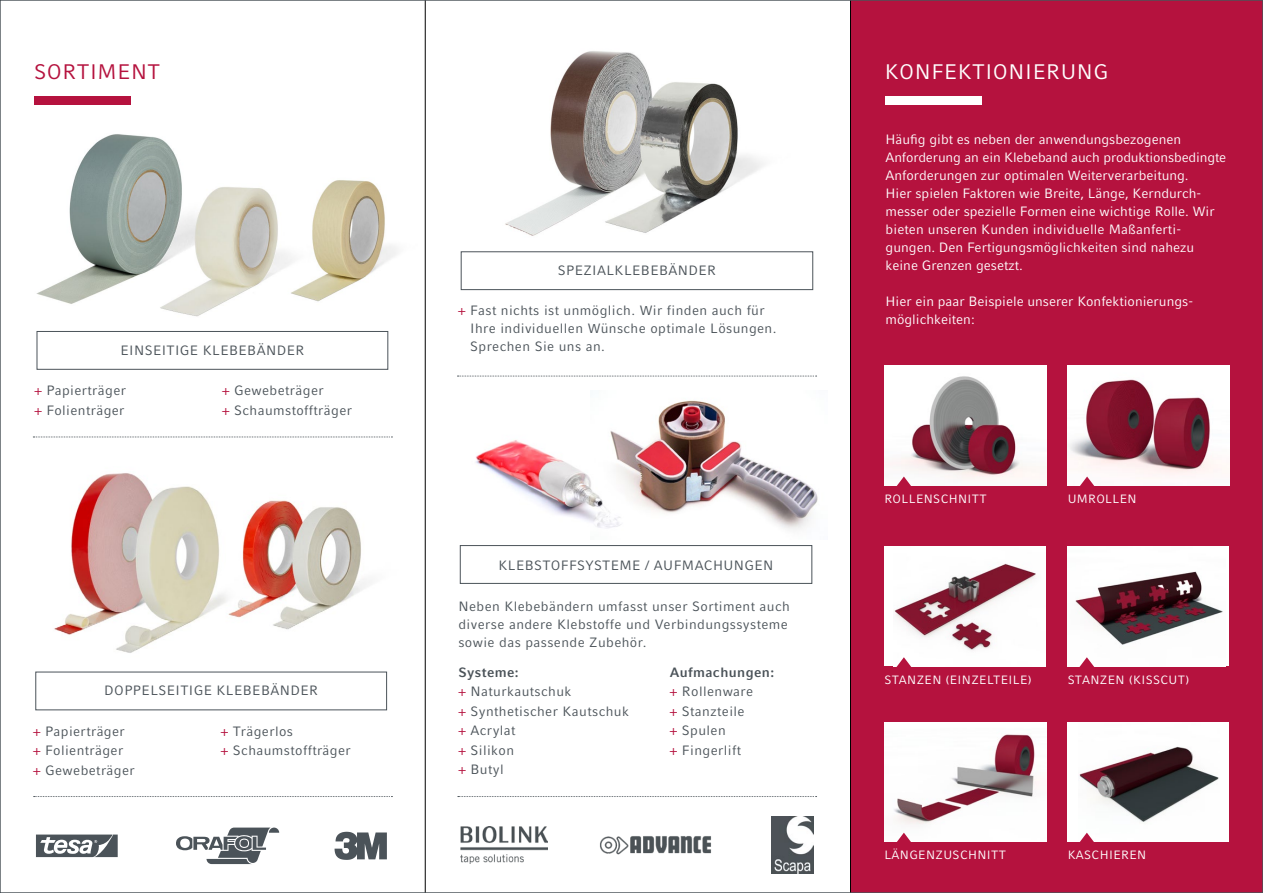
<style>
.page{position:relative;width:1263px;height:893px;background:#fff}
.page>*{position:absolute;margin:0;border:0;box-sizing:border-box;transform-origin:0 0}
.t1{font:21px "Compatil Fact LT Pro";letter-spacing:.03em;color:#fff}
.t2{font:21px "Compatil Fact LT Pro";letter-spacing:.03em;color:#b5123e}
.t3{font:13.5px/19.5px "Compatil Fact LT Pro";letter-spacing:.03em;color:#4b5359}
.t4{font:13.5px/18px "Compatil Fact LT Pro";color:#fff}
.t5{font:12px "Compatil Fact LT Pro";letter-spacing:.03em;color:#fff}
.s1{color:#b5123e}
.s2{font-weight:700}
</style>
<div class="page">
<img style="left:631px;top:400px;width:187px;height:130px">
<img style="left:476px;top:431px;width:155px;height:97px">
<div style="left:850px;top:0;width:413px;height:893px;background:#b5123e"></div>
<div style="left:885px;top:96px;width:97px;height:9px;background:#fff"></div>
<img style="left:884px;top:366px;width:162px;height:120px">
<img style="left:1068px;top:366px;width:161px;height:120px">
<img style="left:1068px;top:547px;width:158px;height:119px">
<div style="left:1068px;top:722px;width:161px;height:120px;background:#fff"></div>
<img style="left:1079px;top:746px;width:140px;height:87px">
<svg style="left:896px;top:476px;width:15px;height:10px"></svg>
<img style="left:885px;top:722px;width:161px;height:120px">
<svg style="left:896px;top:833px;width:15px;height:9px"></svg>
<div style="left:884px;top:547px;width:162px;height:119px;background:#fff"></div>
<img style="left:894px;top:563px;width:142px;height:88px">
<svg style="left:896px;top:657px;width:15px;height:10px"></svg>
<svg style="left:1080px;top:833px;width:14px;height:9px"></svg>
<svg style="left:1079px;top:657px;width:15px;height:10px"></svg>
<svg style="left:1079px;top:476px;width:16px;height:10px"></svg>
<div style="left:34px;top:96px;width:96px;height:9px;background:#b5123e"></div>
<img style="left:772px;top:817px;width:42px;height:56px">
<svg style="left:335px;top:832px;width:52px;height:28px"></svg>
<svg style="left:36px;top:834px;width:82px;height:24px"></svg>
<img style="left:600px;top:836px;width:111px;height:19px">
<svg style="left:176px;top:828px;width:103px;height:36px"></svg>
<img style="left:36px;top:134px;width:361px;height:183px">
<div style="left:37px;top:331px;width:351px;height:39px;border:1px solid #4b5359"></div>
<svg style="left:33px;top:437px;width:359px;height:1px"></svg>
<img style="left:505px;top:51px;width:259px;height:185px">
<div style="left:461px;top:252px;width:352px;height:38px;border:1px solid #4b5359"></div>
<svg style="left:457px;top:376px;width:360px;height:1px"></svg>
<img style="left:54px;top:473px;width:316px;height:180px">
<svg style="left:34px;top:796px;width:358px;height:1px"></svg>
<svg style="left:458px;top:796px;width:359px;height:1px"></svg>
<div style="left:460px;top:545px;width:352px;height:39px;border:1px solid #4b5359"></div>
<img style="left:460px;top:826px;width:87px;height:37px">
<hr style="left:425px;top:0;width:1px;height:893px;background:#000">
<hr style="left:850px;top:0;width:1px;height:893px;background:#000">
<h1 class="t2" style="left:34px;top:60px;width:128px">SORTIMENT</h1>
<p class="t3" style="left:120px;top:340px;width:185px">EINSEITIGE KLEBEBÄNDER</p>
<p class="t3" style="left:34px;top:381px;width:93px"><span class="s1">+</span> Papierträger <span class="s1">+</span> Folienträger</p>
<p class="t3" style="left:222px;top:381px;width:131px"><span class="s1">+</span> Gewebeträger<br><span class="s1">+</span> Schaumstoffträger</p>
<p class="t3" style="left:104px;top:681px;width:215px">DOPPELSEITIGE KLEBEBÄNDER</p>
<p class="t3" style="left:33px;top:721px;width:103px"><span class="s1">+</span> Papierträger <span class="s1">+</span> Folienträger<br><span class="s1">+</span> Gewebeträger</p>
<p class="t3" style="left:221px;top:721px;width:131px"><span class="s1">+</span> Trägerlos<br><span class="s1">+</span> Schaumstoffträger</p>
<p class="t3" style="left:558px;top:261px;width:160px">SPEZIALKLEBEBÄNDER</p>
<p class="t3" style="left:470px;top:302px;width:308px;line-height:18px;text-indent:-12px"><span class="s1">+</span> Fast nichts ist unmöglich. Wir finden auch für<br>Ihre individuellen Wünsche optimale Lösungen.<br>Sprechen Sie uns an.</p>
<p class="t3" style="left:499px;top:555px;width:276px">KLEBSTOFFSYSTEME / AUFMACHUNGEN</p>
<p class="t3" style="left:458px;top:597px;width:333px;line-height:18px">Neben Klebebändern umfasst unser Sortiment auch diverse andere Klebstoffe und Verbindungssysteme sowie das passende Zubehör.</p>
<p class="t3" style="left:458px;top:662px;width:172px"><span class="s2">Systeme:<br></span><span class="s1">+</span> Naturkautschuk<br><span class="s1">+</span> Synthetischer Kautschuk <span class="s1">+</span> Acrylat<br><span class="s1">+</span> Silikon<br><span class="s1">+</span> Butyl</p>
<p class="t3" style="left:670px;top:662px;width:106px"><span class="s2">Aufmachungen: </span><span class="s1">+</span> Rollenware<br><span class="s1">+</span> Stanzteile<br><span class="s1">+</span> Spulen<br><span class="s1">+</span> Fingerlift</p>
<h1 class="t1" style="left:885px;top:60px;width:225px">KONFEKTIONIERUNG</h1>
<p class="t4" style="left:885px;top:131px;width:342px">Häufig gibt es neben der anwendungsbezogenen<br>Anforderung an ein Klebeband auch produktionsbedingte<br>Anforderungen zur optimalen Weiterverarbeitung.</p>
<p class="t4" style="left:885px;top:203px;width:331px">messer oder spezielle Formen eine wichtige Rolle. Wir</p>
<p class="t4" style="left:885px;top:185px;width:317px">Hier spielen Faktoren wie Breite, Länge, Kerndurch-</p>
<p class="t4" style="left:885px;top:221px;width:297px">bieten unseren Kunden individuelle Maßanferti-</p>
<p class="t4" style="left:885px;top:257px;width:139px">keine Grenzen gesetzt.</p>
<p class="t4" style="left:885px;top:239px;width:310px">gungen. Den Fertigungsmöglichkeiten sind nahezu</p>
<p class="t4" style="left:885px;top:293px;width:309px">Hier ein paar Beispiele unserer Konfektionierungs-</p>
<p class="t4" style="left:885px;top:311px;width:91px">möglichkeiten:</p>
<p class="t5" style="left:884px;top:492px;width:104px">ROLLENSCHNITT</p>
<p class="t5" style="left:1068px;top:492px;width:70px">UMROLLEN</p>
<p class="t5" style="left:884px;top:673px;width:149px">STANZEN (EINZELTEILE(</p>
<p class="t5" style="left:1068px;top:673px;width:123px">STANZEN (KISSCUT(</p>
<p class="t5" style="left:884px;top:848px;width:123px">LÄNGENZUSCHNITT</p>
<p class="t5" style="left:1068px;top:848px;width:80px">KASCHIEREN</p>
</div>
